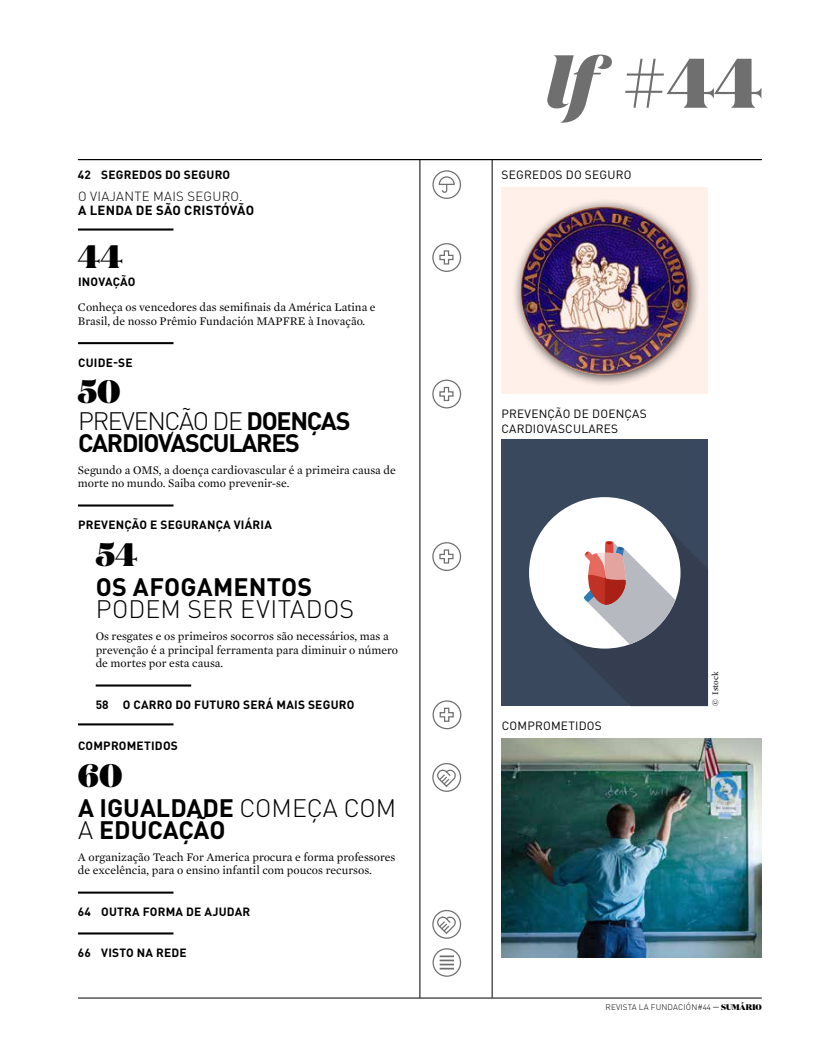
<style>
.page{position:relative;width:815px;height:1063px;background:#fff}
.page>*{position:absolute;margin:0;border:0;box-sizing:border-box;transform-origin:0 0}
.t1{font:900 70px "Domaine Display";color:#706f6f}
.t2{font:900 32.5px "Domaine Display";letter-spacing:.005em;color:#000}
.t3{font:700 25px/22.5px "DIN Pro";color:#000}
.t4{font:700 25px/22.5px "DIN Pro";letter-spacing:-.05em;color:#000}
.t5{font:300 25px "DIN Pro";letter-spacing:.005em;color:#000}
.t6{font:300 13.12px "DIN Pro";letter-spacing:.02em;color:#000}
.t7{font:700 13.12px "DIN Pro";letter-spacing:.02em;color:#000}
.t8{font:11.88px/13.8px "Mercury Text G1";color:#000}
.t9{font:700 11.88px "DIN Pro";letter-spacing:.02em;color:#000}
.t10{font:11.88px/14.4px "DIN Pro";letter-spacing:.02em;color:#000}
.t11{font:8.75px "Mercury Text G1";color:#000}
.t12{font:300 8.12px "DIN Pro";letter-spacing:.02em;color:#000}
.s1{font-weight:300}
.s2{font-style:italic}
.s3{font-family:"Domaine Display";font-weight:900}
</style>
<div class="page">
<hr style="left:78px;top:998px;width:684px;height:1px;background:#000">
<hr style="left:78px;top:229px;width:95px;height:2px;background:#000">
<hr style="left:78px;top:342px;width:95px;height:2px;background:#000">
<hr style="left:78px;top:504px;width:95px;height:3px;background:#000">
<hr style="left:96px;top:684px;width:95px;height:3px;background:#000">
<hr style="left:78px;top:723px;width:95px;height:2px;background:#000">
<hr style="left:78px;top:892px;width:95px;height:2px;background:#000">
<hr style="left:78px;top:932px;width:95px;height:3px;background:#000">
<hr style="left:78px;top:159px;width:684px;height:1px;background:#000">
<hr style="left:492px;top:159px;width:1px;height:839px;background:#000">
<hr style="left:420px;top:159px;width:1px;height:839px;background:#000">
<svg style="left:433px;top:764px;width:28px;height:27px"></svg>
<svg style="left:436px;top:768px;width:21px;height:21px"></svg>
<div style="left:432px;top:763px;width:29px;height:29px;border:1px solid #706f6f;border-radius:50%"></div>
<svg style="left:433px;top:911px;width:28px;height:27px"></svg>
<svg style="left:436px;top:915px;width:21px;height:21px"></svg>
<div style="left:432px;top:910px;width:29px;height:29px;border:1px solid #706f6f;border-radius:50%"></div>
<svg style="left:439px;top:250px;width:15px;height:15px"></svg>
<div style="left:432px;top:243px;width:29px;height:29px;border:1px solid #706f6f;border-radius:50%"></div>
<svg style="left:439px;top:386px;width:15px;height:16px"></svg>
<div style="left:432px;top:380px;width:29px;height:28px;border:1px solid #706f6f;border-radius:50%"></div>
<svg style="left:439px;top:549px;width:15px;height:15px"></svg>
<div style="left:432px;top:542px;width:29px;height:29px;border:1px solid #706f6f;border-radius:50%"></div>
<div style="left:501px;top:187px;width:207px;height:207px;background:#fff0ea"></div>
<svg style="left:433px;top:949px;width:27px;height:27px"></svg>
<svg style="left:440px;top:955px;width:14px;height:14px"></svg>
<div style="left:433px;top:948px;width:28px;height:29px;border:1px solid #706f6f;border-radius:50%"></div>
<div style="left:501px;top:440px;width:207px;height:266px;background:#3a485d"></div>
<div style="left:529px;top:497px;width:151px;height:152px;background:#fff;border-radius:50%"></div>
<svg style="left:551px;top:520px;width:157px;height:186px"></svg>
<img style="left:502px;top:739px;width:260px;height:218px">
<svg style="left:433px;top:171px;width:27px;height:27px"></svg>
<svg style="left:438px;top:176px;width:17px;height:18px"></svg>
<div style="left:432px;top:170px;width:29px;height:29px;border:1px solid #706f6f;border-radius:50%"></div>
<svg style="left:433px;top:701px;width:28px;height:28px"></svg>
<svg style="left:439px;top:707px;width:15px;height:15px"></svg>
<div style="left:433px;top:700px;width:28px;height:29px;border:1px solid #706f6f;border-radius:50%"></div>
<div style="left:512px;top:198px;width:190px;height:190px;background:#000;opacity:.75"></div>
<img style="left:521px;top:207px;width:168px;height:168px;border-radius:84px">
<p class="t9" style="left:78px;top:165px;width:154px">42 SEGREDOS DO SEGURO</p>
<p class="t6" style="left:78px;top:186px;width:166px">O VIAJANTE MAIS SEGURO.</p>
<p class="t7" style="left:78px;top:199px;width:178px">A LENDA DE SÃO CRISTÓVÃO</p>
<h2 class="t2" style="left:78px;top:234px;width:46px">44</h2>
<p class="t9" style="left:78px;top:272px;width:59px">INOVAÇÃO</p>
<p class="t8" style="left:78px;top:300px;width:299px">Conheça os vencedores das semifinais da América Latina e<br>Brasil, de nosso Prêmio Fundación MAPFRE à Inovação.</p>
<p class="t9" style="left:78px;top:353px;width:56px">CUIDE-SE</p>
<h2 class="t2" style="left:78px;top:370px;width:44px">50</h2>
<h3 class="t4" style="left:78px;top:406px;width:274px"><span class="s1">PREVENÇÃO DE</span> DOENÇAS<br>CARDIOVASCULARES</h3>
<p class="t8" style="left:78px;top:463px;width:319px">Segundo a OMS, a doença cardiovascular é a primeira causa de morte no mundo. Saiba como prevenir-se.</p>
<p class="t9" style="left:78px;top:515px;width:195px">PREVENÇÃO E SEGURANÇA VIÁRIA</p>
<h2 class="t2" style="left:96px;top:532px;width:43px">54</h2>
<h3 class="t3" style="left:96px;top:573px;width:218px">OS AFOGAMENTOS</h3>
<h3 class="t5" style="left:96px;top:590px;width:260px">PODEM SER EVITADOS</h3>
<p class="t8" style="left:96px;top:629px;width:304px">Os resgates e os primeiros socorros são necessários, mas a prevenção é a principal ferramenta para diminuir o número de mortes por esta causa.</p>
<p class="t9" style="left:96px;top:695px;width:260px">58 O CARRO DO FUTURO SERÁ MAIS SEGURO</p>
<p class="t9" style="left:78px;top:736px;width:101px">COMPROMETIDOS</p>
<h2 class="t2" style="left:78px;top:753px;width:46px">60</h2>
<h3 class="t3" style="left:78px;top:793px;width:320px">A IGUALDADE <span class="s1">COMEÇA COM<br>A</span> EDUCAÇÃO</h3>
<p class="t8" style="left:78px;top:850px;width:319px">A organização Teach For America procura e forma professores de excelência, para o ensino infantil com poucos recursos.</p>
<p class="t9" style="left:78px;top:902px;width:174px">64 OUTRA FORMA DE AJUDAR</p>
<p class="t9" style="left:78px;top:943px;width:110px">66 VISTO NA REDE</p>
<h1 class="t1" style="left:546px;top:36px;width:217px"><span class="s2">lf</span> #44</h1>
<p class="t10" style="left:501px;top:166px;width:132px">SEGREDOS DO SEGURO</p>
<p class="t10" style="left:501px;top:406px;width:147px">PREVENÇÃO DE DOENÇAS<br>CARDIOVASCULARES</p>
<p class="t10" style="left:502px;top:718px;width:101px">COMPROMETIDOS</p>
<p class="t11" style="left:710px;top:706px;width:36px;rotate:-90deg">© Istock</p>
<p class="t12" style="left:605px;top:1001px;width:158px">REVISTA LA FUNDACIÓN#44 <span class="s3">— SUMÁRIO</span></p>
</div>
